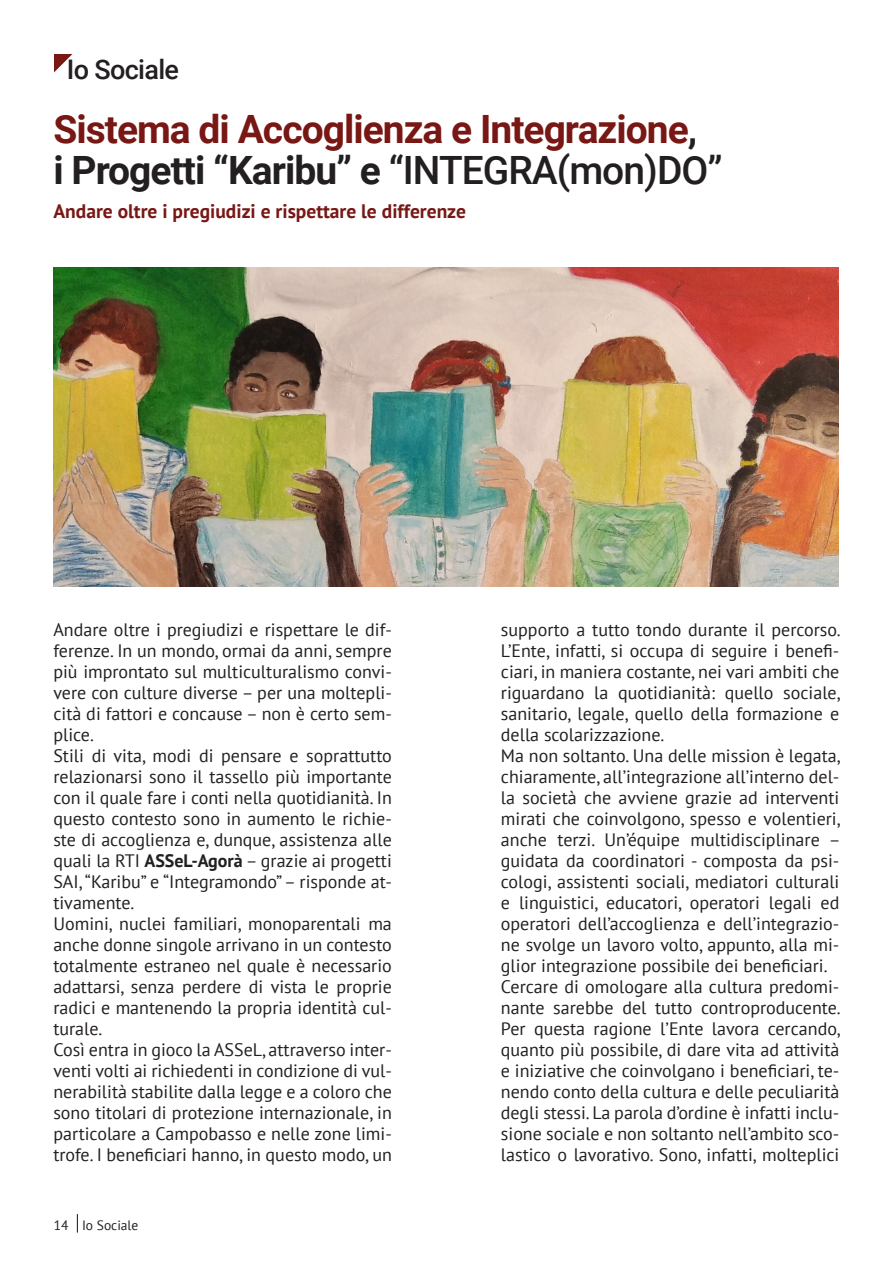
<style>
.page{position:relative;width:893px;height:1263px;background:#fff}
.page>*{position:absolute;margin:0;border:0;box-sizing:border-box;transform-origin:0 0}
.TITLE_3{font:700 39px "Roboto";letter-spacing:-.025em;color:#781714}
.TITLE_3-2{font:700 39px "Roboto";letter-spacing:-.025em;color:#231f20}
.TITLE_1{font:500 27px "Roboto";letter-spacing:-.025em;color:#231f20}
.body_text{font:700 19.5px "PT Sans";color:#781714}
.body_text-2{font:18px/21px "PT Sans";color:#231f20;text-align:justify}
.t1{font:13.5px "PT Sans";color:#231f20}
.s1{color:#231f20}
.s2{font-weight:500}
.s3{font-weight:700}
</style>
<div class="page">
<svg style="left:77px;top:1214px;width:1px;height:18px"></svg>
<svg style="left:54px;top:54px;width:18px;height:18px"></svg>
<img style="left:53px;top:268px;width:786px;height:319px">
<p class="TITLE_1" style="left:67px;top:50px;width:114px">Io Sociale</p>
<p class="TITLE_3" style="left:53px;top:102px;width:646px">Sistema di Accoglienza e Integrazione<span class="s1">,</span></p>
<p class="TITLE_3-2" style="left:53px;top:142px;width:671px">i Progetti “Karibu” e <span class="s2">“INTEGRA(mon)DO”</span></p>
<p class="body_text" style="left:53px;top:198px;width:414px">Andare oltre i pregiudizi e rispettare le differenze</p>
<p class="body_text-2" style="left:53px;top:619px;width:340px">Andare oltre i pregiudizi e rispettare le dif&shy;ferenze. In un mondo, ormai da anni, sempre più improntato sul multiculturalismo convi&shy;vere con culture diverse – per una moltepli&shy;cità di fattori e concause – non è certo sem&shy;plice.</p>
<p class="body_text-2" style="left:53px;top:745px;width:340px">Stili di vita, modi di pensare e soprattutto relazionarsi sono il tassello più importante con il quale fare i conti nella quotidianità. In questo contesto sono in aumento le richie&shy;ste di accoglienza e, dunque, assistenza alle quali la RTI <span class="s3">ASSeL-Agorà</span> – grazie ai progetti SAI, “Karibu” e “Integramondo” – risponde at&shy;tivamente.</p>
<p class="body_text-2" style="left:53px;top:913px;width:340px">Uomini, nuclei familiari, monoparentali ma anche donne singole arrivano in un contesto totalmente estraneo nel quale è necessario adattarsi, senza perdere di vista le proprie radici e mantenendo la propria identità cul&shy;turale.</p>
<p class="body_text-2" style="left:53px;top:1039px;width:340px">Così entra in gioco la ASSeL, attraverso inter&shy;venti volti ai richiedenti in condizione di vul&shy;nerabilità stabilite dalla legge e a coloro che sono titolari di protezione internazionale, in particolare a Campobasso e nelle zone limi&shy;trofe. I beneficiari hanno, in questo modo, un</p>
<p class="t1" style="left:54px;top:1216px;width:86px">14 Io Sociale</p>
<p class="body_text-2" style="left:501px;top:619px;width:341px">supporto a tutto tondo durante il percorso.<br>L’Ente, infatti, si occupa di seguire i benefi&shy;ciari, in maniera costante, nei vari ambiti che riguardano la quotidianità: quello sociale, sanitario, legale, quello della formazione e della scolarizzazione.</p>
<p class="body_text-2" style="left:501px;top:745px;width:341px">Ma non soltanto. Una delle mission è legata, chiaramente, all’integrazione all’interno del&shy;la società che avviene grazie ad interventi mirati che coinvolgono, spesso e volentieri, anche terzi. Un’équipe multidisciplinare – guidata da coordinatori - composta da psi&shy;cologi, assistenti sociali, mediatori culturali e linguistici, educatori, operatori legali ed operatori dell’accoglienza e dell’integrazio&shy;ne svolge un lavoro volto, appunto, alla mi&shy;glior integrazione possibile dei beneficiari.</p>
<p class="body_text-2" style="left:501px;top:976px;width:341px">Cercare di omologare alla cultura predomi&shy;nante sarebbe del tutto controproducente.<br>Per questa ragione l’Ente lavora cercando, quanto più possibile, di dare vita ad attività e iniziative che coinvolgano i beneficiari, te&shy;nendo conto della cultura e delle peculiarità degli stessi. La parola d’ordine è infatti inclu&shy;sione sociale e non soltanto nell’ambito sco&shy;lastico o lavorativo. Sono, infatti, molteplici</p>
</div>
